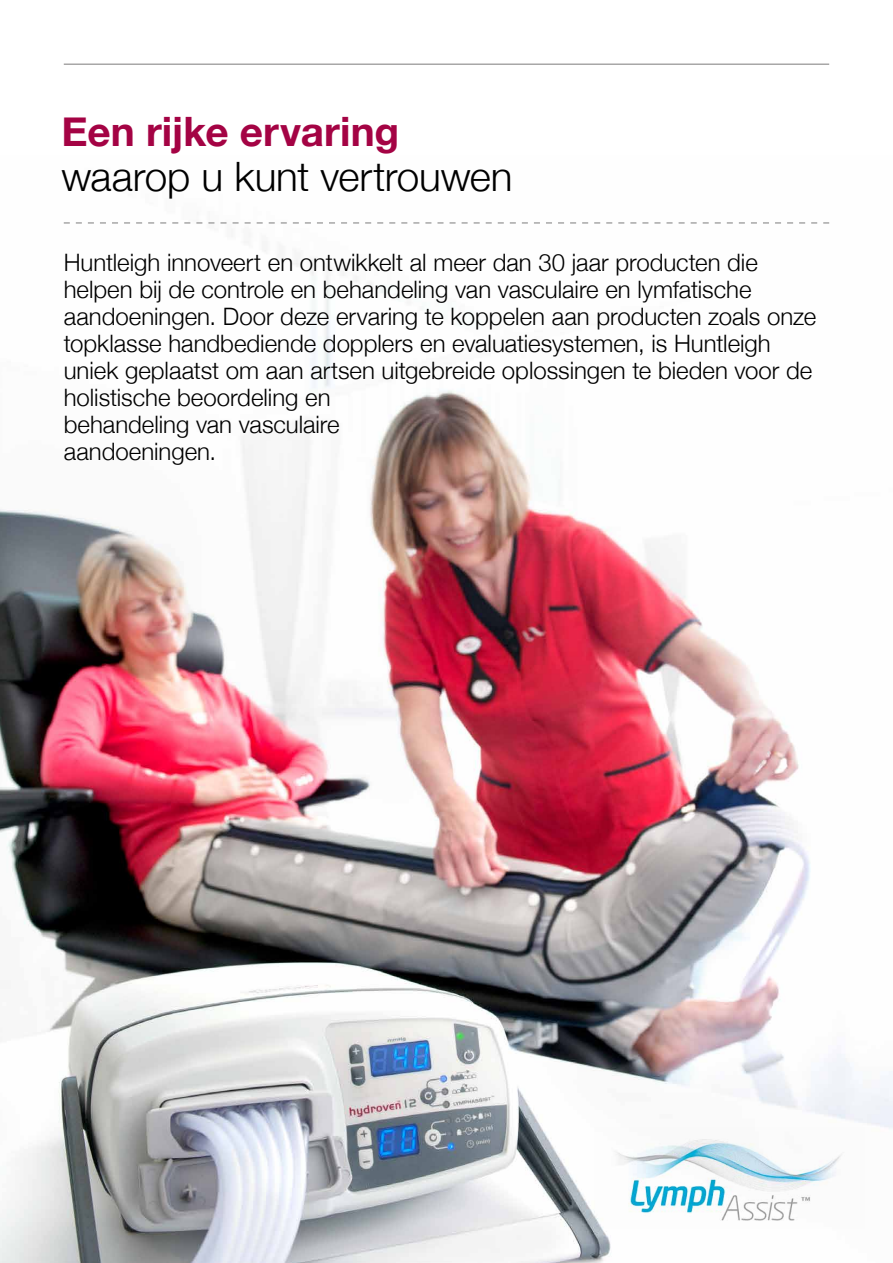
<style>
.page{position:relative;width:893px;height:1263px;background:#fff}
.page>*{position:absolute;margin:0;border:0;box-sizing:border-box;transform-origin:0 0}
.t1{font:300 40.5px "Helvetica Neue";letter-spacing:-.005em;color:#000}
.t2{font:700 40.5px "Helvetica Neue";color:#a40344}
.t3{font:300 24px/27px "Helvetica Neue";color:#000}
</style>
<div class="page">
<img style="left:0;top:222px;width:892px;height:1041px">
<hr style="left:64px;top:64px;width:765px;height:1px;background:#7c7b7b">
<svg style="left:64px;top:223px;width:765px;height:1px"></svg>
<img style="left:595px;top:1128px;width:270px;height:100px">
<h1 class="t2" style="left:61px;top:100px;width:340px">Een rijke ervaring</h1>
<h1 class="t1" style="left:61px;top:144px;width:453px">waarop u kunt vertrouwen</h1>
<p class="t3" style="left:64px;top:247px;width:754px">Huntleigh innoveert en ontwikkelt al meer dan 30 jaar producten die helpen bij de controle en behandeling van vasculaire en lymfatische aandoeningen. Door deze ervaring te koppelen aan producten zoals onze topklasse handbediende dopplers en evaluatiesystemen, is Huntleigh uniek geplaatst om aan artsen uitgebreide oplossingen te bieden voor de holistische beoordeling en<br>behandeling van vasculaire<br>aandoeningen.</p>
</div>
